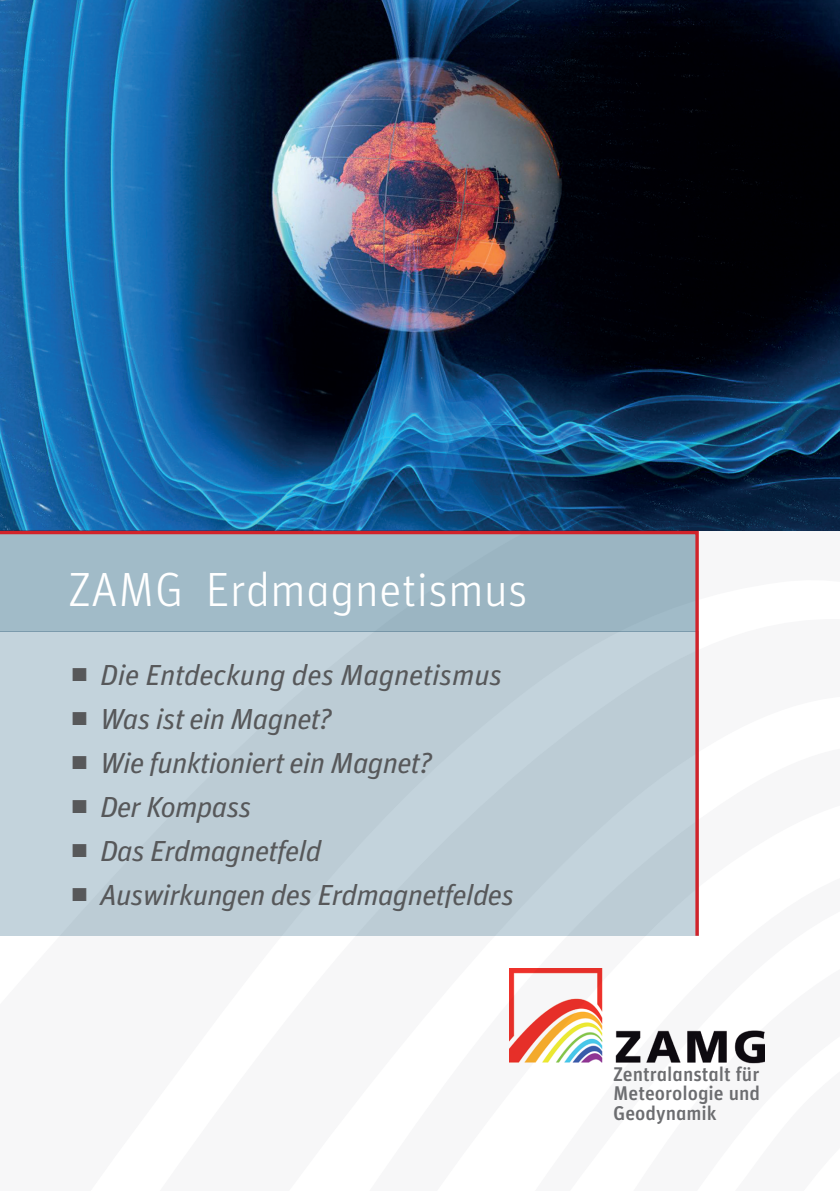
<style>
.page{position:relative;width:840px;height:1191px;background:#fff}
.page>*{position:absolute;margin:0;border:0;box-sizing:border-box;transform-origin:0 0}
.t1{font:48px "Unit Light Alternate";color:#fff}
.t2{font:italic 29px "Unit Regular Alternate";letter-spacing:-.025em;color:#57585a;scale:1.04 1}
.t3{font:19.8px/19.4px "Unit Medium Alternate";color:#6c6d70;text-align:justify}
</style>
<div class="page">
<img style="left:0;top:0;width:839px;height:531px">
<svg style="left:0;top:529px;width:700px;height:407px;background:#b7c7d1"></svg>
<img style="left:509px;top:968px;width:255px;height:96px">
<h1 class="t1" style="left:68px;top:562px;width:461px">ZAMG Erdmagnetismus</h1>
<p class="t2" style="left:72px;top:657px;width:415px">■ Die Entdeckung des Magnetismus</p>
<p class="t2" style="left:72px;top:701px;width:251px">■ Was ist ein Magnet?</p>
<p class="t2" style="left:72px;top:745px;width:347px">■ Wie funktioniert ein Magnet?</p>
<p class="t2" style="left:72px;top:789px;width:174px">■ Der Kompass</p>
<p class="t2" style="left:72px;top:833px;width:241px">■ Das Erdmagnetfeld</p>
<p class="t2" style="left:72px;top:877px;width:426px">■ Auswirkungen des Erdmagnetfeldes</p>
<p class="t3" style="left:612px;top:1063px;width:148px">Zentralanstalt für Meteorologie und Geodynamik</p>
</div>
